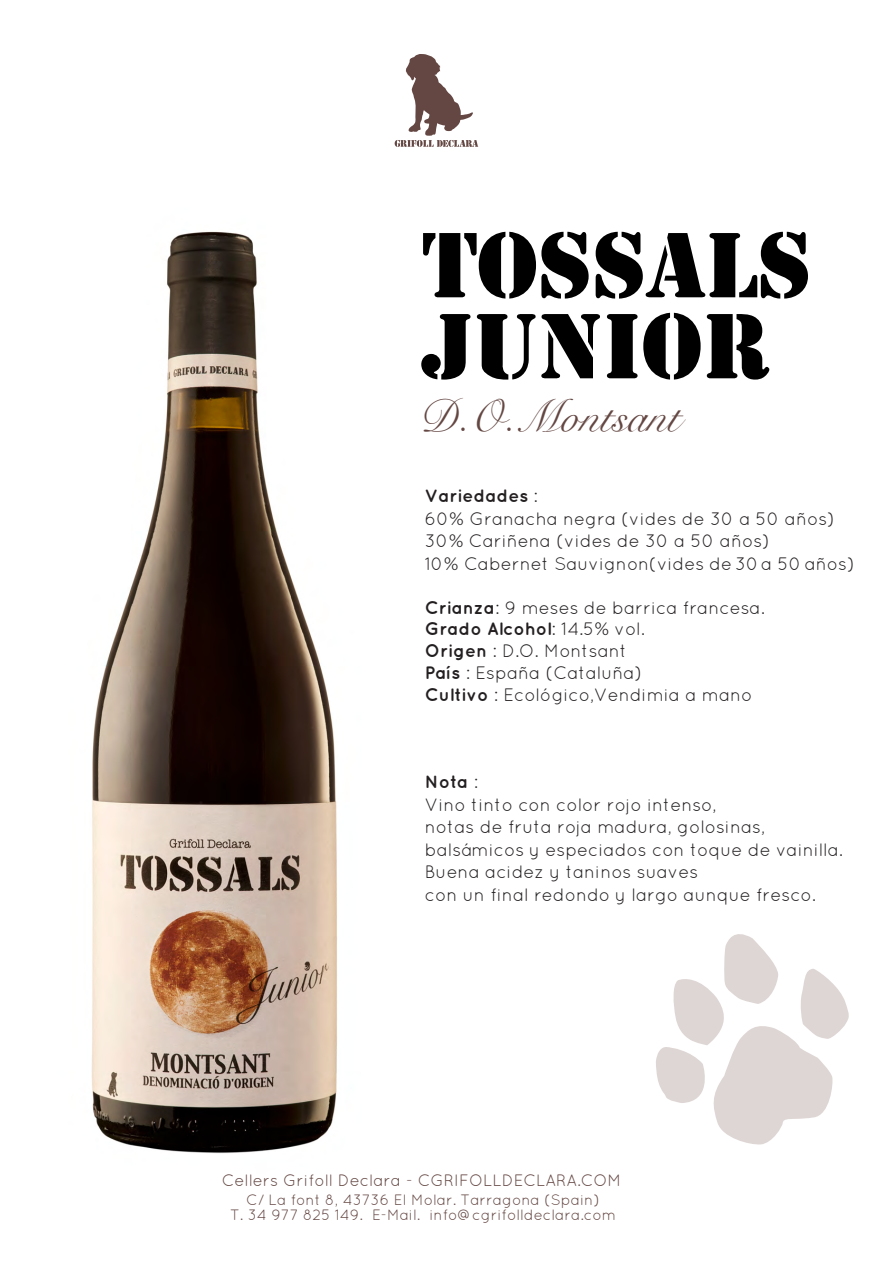
<style>
.page{position:relative;width:893px;height:1263px;background:#fff}
.page>*{position:absolute;margin:0;border:0;box-sizing:border-box;transform-origin:0 0}
.t1{font:85.95px/81px "Stencil Std";color:#000001}
.t2{font:44.85px "Snell Roundhand";color:#644743}
.t3{font:18px/22.5px "Quicksand";color:#231f20}
.t4{font:16.5px "Quicksand";color:#644743}
.t5{font:15px/15px "Quicksand";color:#644743;text-align:center}
.s1{font-weight:700}
</style>
<div class="page">
<img style="left:91px;top:142px;width:388px;height:1011px">
<svg style="left:656px;top:934px;width:193px;height:211px"></svg>
<svg style="left:395px;top:54px;width:83px;height:93px"></svg>
<h1 class="t1" style="left:421px;top:226px;width:392px">TOSSALS<br>JUNIOR</h1>
<h2 class="t2" style="left:418px;top:391px;width:263px">D.O.Montsant</h2>
<p class="t3" style="left:425px;top:484px;width:431px"><span class="s1">Variedades</span> :<br>60% Granacha negra (vides de 30 a 50 años)<br>30% Cariñena (vides de 30 a 50 años)<br>10% Cabernet Sauvignon (vides de 30 a 50 años)</p>
<p class="t3" style="left:425px;top:596px;width:341px;line-height:21.9px"><span class="s1">Crianza</span>: 9 meses de barrica francesa.<br><span class="s1">Grado Alcohol</span>: 14.5% vol.<br><span class="s1">Origen</span> : D.O. Montsant<br><span class="s1">País</span> : España (Cataluña)<br><span class="s1">Cultivo</span> : Ecológico,Vendimia a mano</p>
<p class="t3" style="left:425px;top:771px;width:420px"><span class="s1">Nota</span> :<br>Vino tinto con color rojo intenso,<br>notas de fruta roja madura, golosinas, balsámicos y especiados con toque de vainilla.<br>Buena acidez y taninos suaves<br>con un final redondo y largo aunque fresco.</p>
<p class="t4" style="left:222px;top:1170px;width:401px">Cellers Grifoll Declara - CGRIFOLLDECLARA.COM</p>
<p class="t5" style="left:230px;top:1192px;width:387px">C/ La font 8, 43736 El Molar. Tarragona (Spain)<br>T. 34 977 825 149. E-Mail. info@cgrifolldeclara.com</p>
</div>
